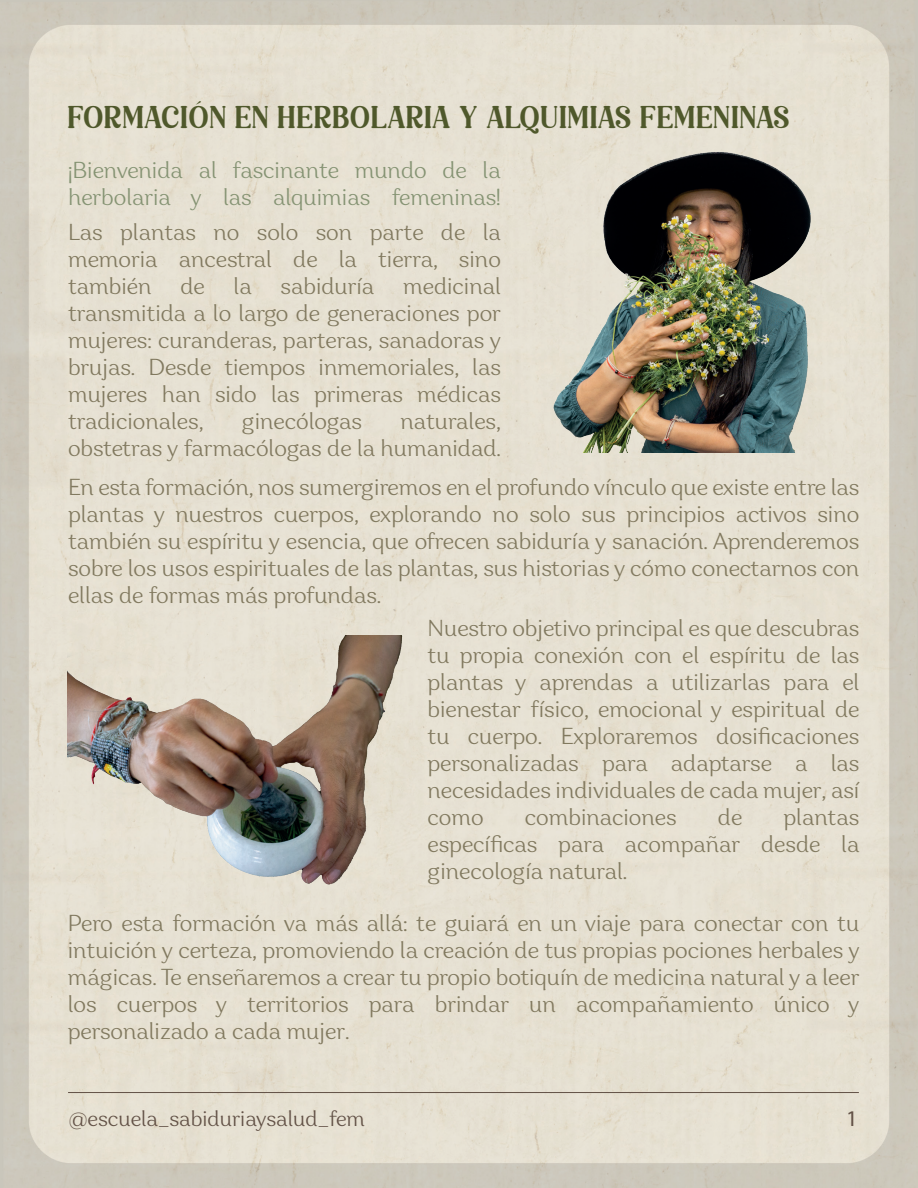
<style>
.page{position:relative;width:918px;height:1188px;background:#fff}
.page>*{position:absolute;margin:0;border:0;box-sizing:border-box;transform-origin:0 0}
.t1{font:25.5px "Raillinc";letter-spacing:-.005em;color:#4f582b}
.t2{font:300 22.5px/27px "Garbata Trial";color:#81795f;text-align:justify}
.t3{font:300 22.5px/27px "Garbata Trial";color:#859373}
.t4{font:22.5px "Myriad Pro";color:#625146}
.t5{font:300 21px "Garbata Trial";color:#625146}
</style>
<div class="page">
<img style="left:0;top:0;width:918px;height:1188px">
<hr style="left:68px;top:1092px;width:791px;height:1px;background:#625146">
<img style="left:68px;top:636px;width:388px;height:259px">
<img style="left:526px;top:139px;width:354px;height:313px">
<p class="t1" style="left:68px;top:99px;width:724px">FORMACIÓN EN HERBOLARIA Y ALQUIMIAS FEMENINAS</p>
<p class="t3" style="left:68px;top:155px;width:434px">¡Bienvenida al fascinante mundo de la herbolaria y las alquimias femeninas!</p>
<p class="t2" style="left:68px;top:218px;width:434px">Las plantas no solo son parte de la memoria ancestral de la tierra, sino también</p>
<p class="t2" style="left:68px;top:272px;width:434px;text-indent:335px">medicinal transmitida a lo largo de generaciones por mujeres: curanderas, parteras, sanadoras y brujas. Desde tiempos inmemoriales, las mujeres han sido las primeras médicas tradicionales,</p>
<p class="t2" style="left:180px;top:272px;width:26px">de</p>
<p class="t2" style="left:234px;top:272px;width:20px">la</p>
<p class="t2" style="left:281px;top:272px;width:95px">sabiduría</p>
<p class="t2" style="left:68px;top:407px;width:434px;text-align:right">naturales,<br>obstetras y farmacólogas de la humanidad.</p>
<p class="t2" style="left:68px;top:472px;width:793px">En esta formación, nos sumergiremos en el profundo vínculo que existe entre las plantas y nuestros cuerpos, explorando no solo sus principios activos sino también su espíritu y esencia, que ofrecen sabiduría y sanación. Aprenderemos sobre los usos espirituales de las plantas, sus historias y cómo conectarnos con ellas de formas más profundas.</p>
<p class="t2" style="left:428px;top:613px;width:433px">Nuestro objetivo principal es que descubras tu propia conexión con el espíritu de las plantas y aprendas a utilizarlas para el bienestar físico, emocional y espiritual de tu cuerpo. Exploraremos dosificaciones personalizadas para adaptarse a las necesidades individuales de cada mujer, así como</p>
<p class="t2" style="left:242px;top:407px;width:122px">ginecólogas</p>
<p class="t2" style="left:428px;top:802px;width:433px;text-indent:356px">plantas específicas para acompañar desde la ginecología natural.</p>
<p class="t2" style="left:68px;top:908px;width:793px">Pero esta formación va más allá: te guiará en un viaje para conectar con tu intuición y certeza, promoviendo la creación de tus propias pociones herbales y mágicas. Te enseñaremos a crear tu propio botiquín de medicina natural y a leer los cuerpos y territorios para brindar un acompañamiento único y personalizado a cada mujer.</p>
<p class="t2" style="left:525px;top:802px;width:153px">combinaciones</p>
<p class="t2" style="left:718px;top:802px;width:26px">de</p>
<p class="t5" style="left:69px;top:1103px;width:298px">@escuela_sabiduriaysalud_fem</p>
<p class="t4" style="left:846px;top:1105px;width:13px">1</p>
</div>
